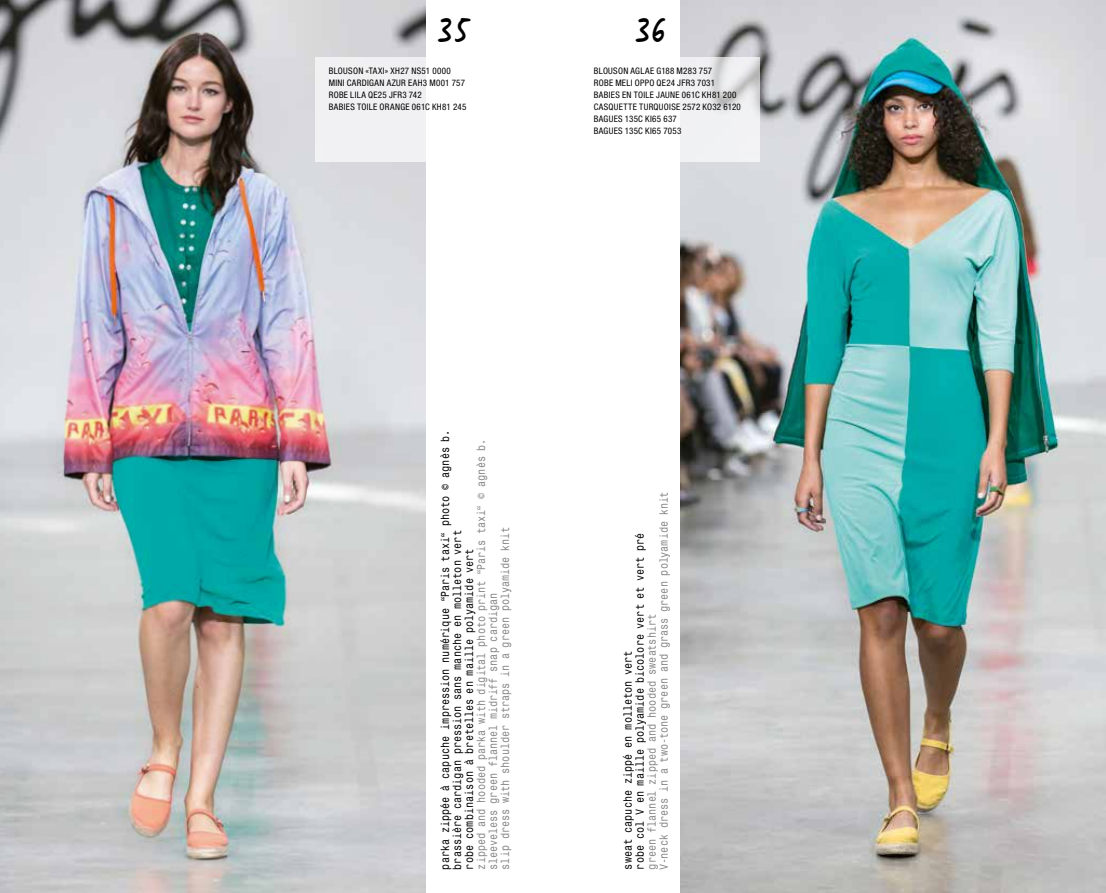
<style>
.page{position:relative;width:1106px;height:893px;background:#fff}
.page>*{position:absolute;margin:0;border:0;box-sizing:border-box;transform-origin:0 0}
.t1{font:30px "Agnesb";color:#000;scale:.79 1}
.t2{font:10.5px/12px "Monospace Typewriter";color:#878787}
.t3{font:10.5px/12px "Monospace Typewriter";color:#000}
.t4{font:condensed 9px/12px "Helvetica Neue LT Std";letter-spacing:.035em;color:#000}
</style>
<div class="page">
<img style="left:0;top:0;width:425px;height:893px">
<img style="left:680px;top:0;width:426px;height:893px">
<svg style="left:315px;top:57px;width:444px;height:105px"></svg>
<h1 class="t1" style="left:438px;top:7px;width:43px">35</h1>
<h1 class="t1" style="left:636px;top:7px;width:42px">36</h1>
<p class="t4" style="left:329px;top:65px;width:139px">BLOUSON «TAXI» XH27 NS51 0000<br>MINI CARDIGAN AZUR EAH3 M001 757<br>ROBE LILA QE25 JFR3 742<br>BABIES TOILE ORANGE 061C KH81 245</p>
<p class="t4" style="left:594px;top:65px;width:149px">BLOUSON AGLAE G188 M283 757<br>ROBE MELI OPPO QE24 JFR3 7031<br>BABIES EN TOILE JAUNE 061C KH81 200<br>CASQUETTE TURQUOISE 2572 KO32 6120<br>BAGUES 135C KI65 637<br>BAGUES 135C KI65 7053</p>
<p class="t3" style="left:439px;top:870px;width:441px;rotate:-90deg">parka zippée à capuche impression numérique “Paris taxi“ photo © agnès b. brassière cardigan pression sans manche en molleton vert<br>robe combinaison à bretelles en maille polyamide vert</p>
<p class="t2" style="left:475px;top:870px;width:432px;rotate:-90deg">zipped and hooded parka with digital photo print “Paris taxi“ © agnès b. sleeveless green flannel midriff snap cardigan<br>slip dress with shoulder straps in a green polyamide knit</p>
<p class="t2" style="left:645px;top:870px;width:379px;rotate:-90deg">green flannel zipped and hooded sweatshirt<br>V-neck dress in a two-tone green and grass green polyamide knit</p>
<p class="t3" style="left:621px;top:870px;width:339px;rotate:-90deg">sweat capuche zippé en molleton vert<br>robe col V en maille polyamide bicolore vert et vert pré</p>
</div>
